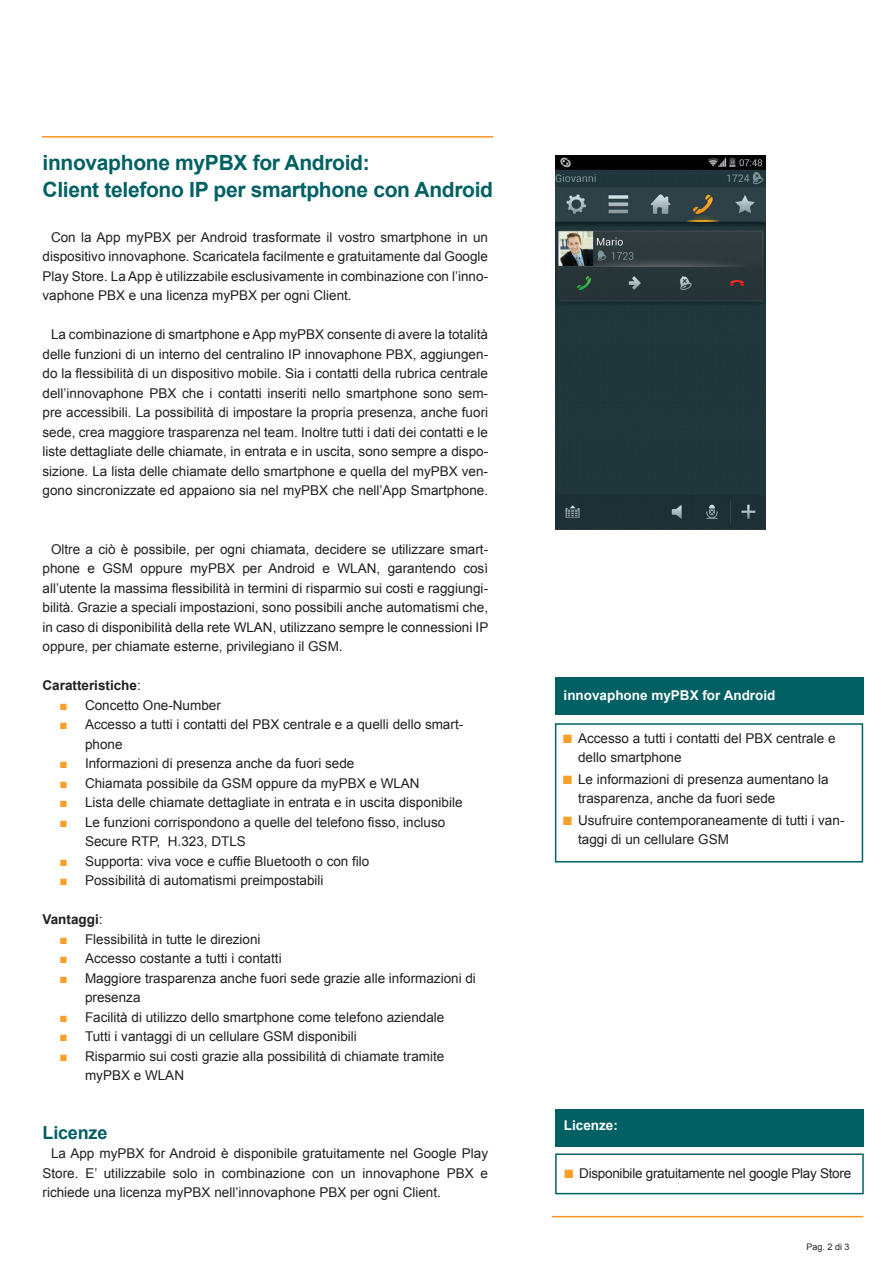
<style>
.page{position:relative;width:893px;height:1263px;background:#fff}
.page>*{position:absolute;margin:0;border:0;box-sizing:border-box;transform-origin:0 0}
.t1{font:700 21px/27px "Arial";letter-spacing:-.015em;color:#006063}
.t2{font:700 18px "Arial";letter-spacing:-.01em;color:#006063}
.t3{font:13.5px/19.5px "Arial";color:#231f20}
.t4{font:13.5px "Arial";letter-spacing:-.02em;color:#231f20}
.t5{font:700 13.5px "Arial";color:#fff}
.t6{font:700 13.5px "Arial";color:#231f20}
.t7{font:9px "Arial";color:#231f20}
.s1{font-weight:400}
.s2{color:#f89f29}
.s3{font-size:18px;color:#f89f29}
</style>
<div class="page">
<hr style="left:552px;top:1216px;width:311px;height:1px;background:#f7931d">
<hr style="left:42px;top:136px;width:451px;height:2px;background:#f7931d">
<div style="left:555px;top:677px;width:308px;height:38px;background:#006063"></div>
<div style="left:555px;top:723px;width:308px;height:139px;border:2px solid #006063"></div>
<div style="left:555px;top:1109px;width:309px;height:38px;background:#006063"></div>
<div style="left:555px;top:1153px;width:309px;height:41px;border:2px solid #006063"></div>
<img style="left:555px;top:155px;width:211px;height:374px">
<h1 class="t1" style="left:43px;top:150px;width:452px">innovaphone myPBX for Android:<br>Client telefono IP per smartphone con Android</h1>
<p class="t3" style="left:43px;top:227px;width:447px;text-align:justify;text-indent:9px">Con la App myPBX per Android trasformate il vostro smartphone in un dispositivo innovaphone. Scaricatela facilmente e gratuitamente dal Google Play Store. La App è utilizzabile esclusivamente in combinazione con l’inno&shy;vaphone PBX e una licenza myPBX per ogni Client.</p>
<p class="t3" style="left:43px;top:324px;width:447px;text-align:justify;text-indent:9px">La combinazione di smartphone e App myPBX consente di avere la totalità delle funzioni di un interno del centralino IP innovaphone PBX, aggiungen&shy;do la flessibilità di un dispositivo mobile. Sia i contatti della rubrica centrale dell’innovaphone PBX che i contatti inseriti nello smartphone sono sem&shy;pre accessibili. La possibilità di impostare la propria presenza, anche fuori sede, crea maggiore trasparenza nel team. Inoltre tutti i dati dei contatti e le liste dettagliate delle chiamate, in entrata e in uscita, sono sempre a dispo&shy;sizione. La lista delle chiamate dello smartphone e quella del myPBX ven&shy;gono sincronizzate ed appaiono sia nel myPBX che nell’App Smartphone.</p>
<p class="t3" style="left:43px;top:539px;width:447px;text-align:justify;text-indent:9px">Oltre a ciò è possibile, per ogni chiamata, decidere se utilizzare smart&shy;phone e GSM oppure myPBX per Android e WLAN, garantendo così all’utente la massima flessibilità in termini di risparmio sui costi e raggiungi&shy;bilità. Grazie a speciali impostazioni, sono possibili anche automatismi che, in caso di disponibilità della rete WLAN, utilizzano sempre le connessioni IP oppure, per chiamate esterne, privilegiano il GSM.</p>
<p class="t6" style="left:43px;top:676px;width:100px">Caratteristiche<span class="s1">:</span></p>
<p class="t3" style="left:60px;top:695px;width:163px"><span class="s2">■</span> Concetto One-Number</p>
<p class="t3" style="left:85px;top:714px;width:380px;text-indent:-26px"><span class="s2">■</span> Accesso a tutti i contatti del PBX centrale e a quelli dello smart&shy;phone</p>
<p class="t3" style="left:60px;top:753px;width:296px"><span class="s2">■</span> Informazioni di presenza anche da fuori sede</p>
<p class="t3" style="left:60px;top:773px;width:362px"><span class="s2">■</span> Chiamata possibile da GSM oppure da myPBX e WLAN</p>
<p class="t3" style="left:60px;top:792px;width:404px"><span class="s2">■</span> Lista delle chiamate dettagliate in entrata e in uscita disponibile</p>
<p class="t3" style="left:85px;top:812px;width:362px;text-indent:-26px"><span class="s2">■</span> Le funzioni corrispondono a quelle del telefono fisso, incluso<br>Secure RTP, H.323, DTLS</p>
<p class="t3" style="left:60px;top:851px;width:311px"><span class="s2">■</span> Supporta: viva voce e cuffie Bluetooth o con filo</p>
<p class="t3" style="left:60px;top:870px;width:266px"><span class="s2">■</span> Possibilità di automatismi preimpostabili</p>
<p class="t6" style="left:43px;top:910px;width:62px">Vantaggi<span class="s1">:</span></p>
<p class="t3" style="left:60px;top:929px;width:203px"><span class="s2">■</span> Flessibilità in tutte le direzioni</p>
<p class="t3" style="left:60px;top:948px;width:224px"><span class="s2">■</span> Accesso costante a tutti i contatti</p>
<p class="t3" style="left:85px;top:968px;width:392px;text-indent:-26px"><span class="s2">■</span> Maggiore trasparenza anche fuori sede grazie alle informazioni di presenza</p>
<p class="t3" style="left:60px;top:1007px;width:386px"><span class="s2">■</span> Facilità di utilizzo dello smartphone come telefono aziendale</p>
<p class="t3" style="left:60px;top:1026px;width:299px"><span class="s2">■</span> Tutti i vantaggi di un cellulare GSM disponibili</p>
<p class="t3" style="left:85px;top:1046px;width:361px;text-indent:-26px"><span class="s2">■</span> Risparmio sui costi grazie alla possibilità di chiamate tramite myPBX e WLAN</p>
<h2 class="t2" style="left:43px;top:1120px;width:66px">Licenze</h2>
<p class="t3" style="left:43px;top:1143px;width:447px;text-align:justify;text-indent:9px">La App myPBX for Android è disponibile gratuitamente nel Google Play Store. E’ utilizzabile solo in combinazione con un innovaphone PBX e richiede una licenza myPBX nell’innovaphone PBX per ogni Client.</p>
<p class="t5" style="left:564px;top:685px;width:213px">innovaphone myPBX for Android</p>
<p class="t3" style="left:578px;top:728px;width:259px;text-indent:-16px"><span class="s3">■</span> Accesso a tutti i contatti del PBX centrale e dello smartphone</p>
<p class="t3" style="left:578px;top:769px;width:252px;text-indent:-16px"><span class="s3">■</span> Le informazioni di presenza aumentano la trasparenza, anche da fuori sede</p>
<p class="t3" style="left:578px;top:810px;width:268px;text-indent:-16px"><span class="s3">■</span> Usufruire contemporaneamente di tutti i van&shy;taggi di un cellulare GSM</p>
<p class="t5" style="left:564px;top:1116px;width:56px">Licenze:</p>
<p class="t4" style="left:563px;top:1164px;width:289px"><span class="s3">■</span> Disponibile gratuitamente nel google Play Store</p>
<p class="t7" style="left:807px;top:1241px;width:45px">Pag. 2 di 3</p>
</div>
